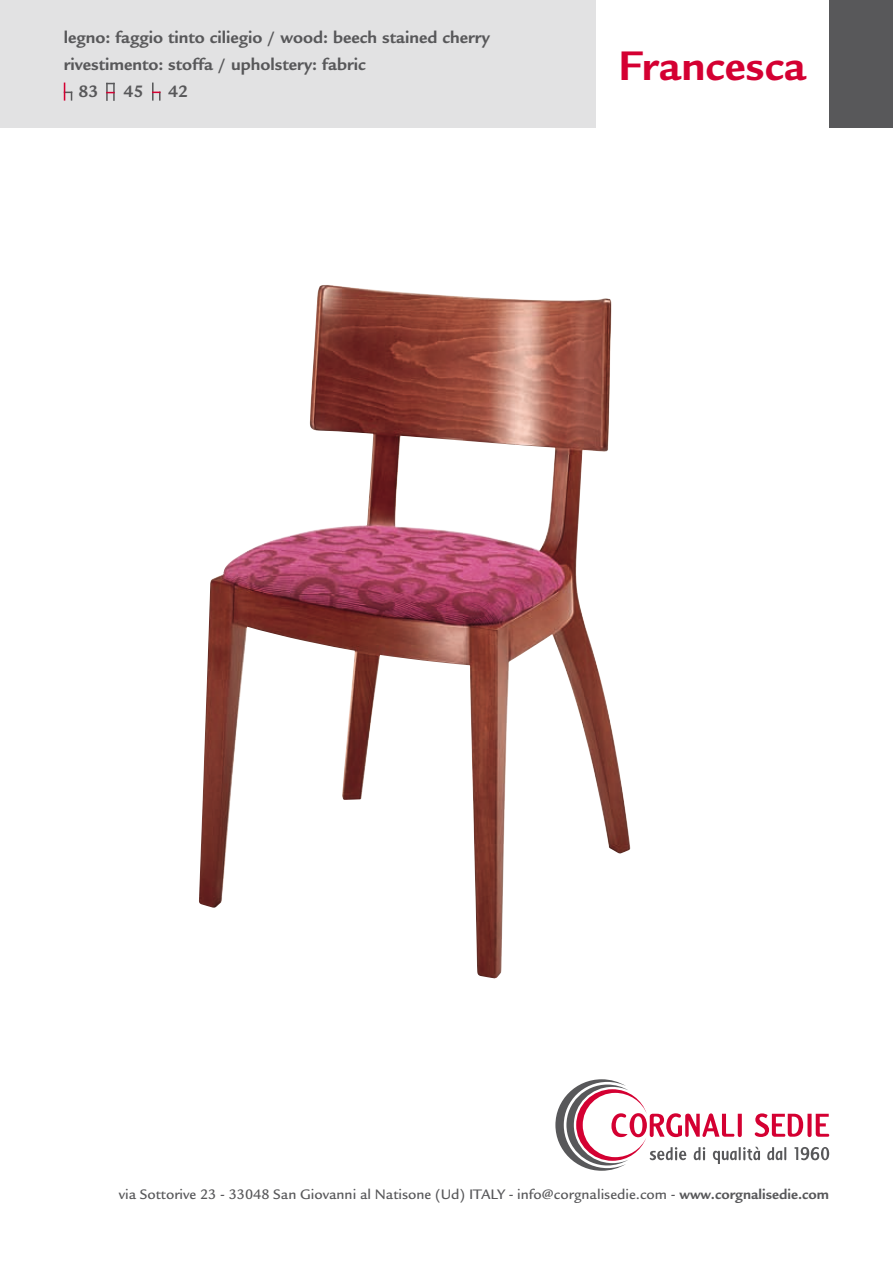
<style>
.page{position:relative;width:893px;height:1263px;background:#fff}
.page>*{position:absolute;margin:0;border:0;box-sizing:border-box;transform-origin:0 0}
.t1{font:700 45px "Legacy Sans";color:#d40032}
.t2{font:700 18px "Legacy Sans";color:#58585a}
.t3{font:500 15px "Legacy Sans";color:#58585a}
.s1{font-weight:700}
</style>
<div class="page">
<div style="left:829px;top:0;width:64px;height:128px;background:#58585a"></div>
<img style="left:199px;top:285px;width:431px;height:693px">
<div style="left:0;top:0;width:595px;height:128px;background:#e2e2e3"></div>
<svg style="left:152px;top:83px;width:9px;height:18px"></svg>
<svg style="left:64px;top:83px;width:8px;height:18px"></svg>
<svg style="left:106px;top:83px;width:9px;height:18px"></svg>
<svg style="left:555px;top:1079px;width:274px;height:92px"></svg>
<p class="t2" style="left:64px;top:27px;width:428px">legno: faggio tinto ciliegio / wood: beech stained cherry</p>
<p class="t2" style="left:64px;top:54px;width:303px">rivestimento: stoffa / upholstery: fabric</p>
<p class="t2" style="left:79px;top:81px;width:22px">83</p>
<p class="t2" style="left:123px;top:81px;width:22px">45</p>
<p class="t2" style="left:168px;top:81px;width:22px">42</p>
<h1 class="t1" style="left:618px;top:40px;width:190px">Francesca</h1>
<p class="t3" style="left:119px;top:1185px;width:712px">via Sottorive 23 - 33048 San Giovanni al Natisone (Ud) ITALY - info@corgnalisedie.com - <span class="s1">www.corgnalisedie.com</span></p>
</div>
